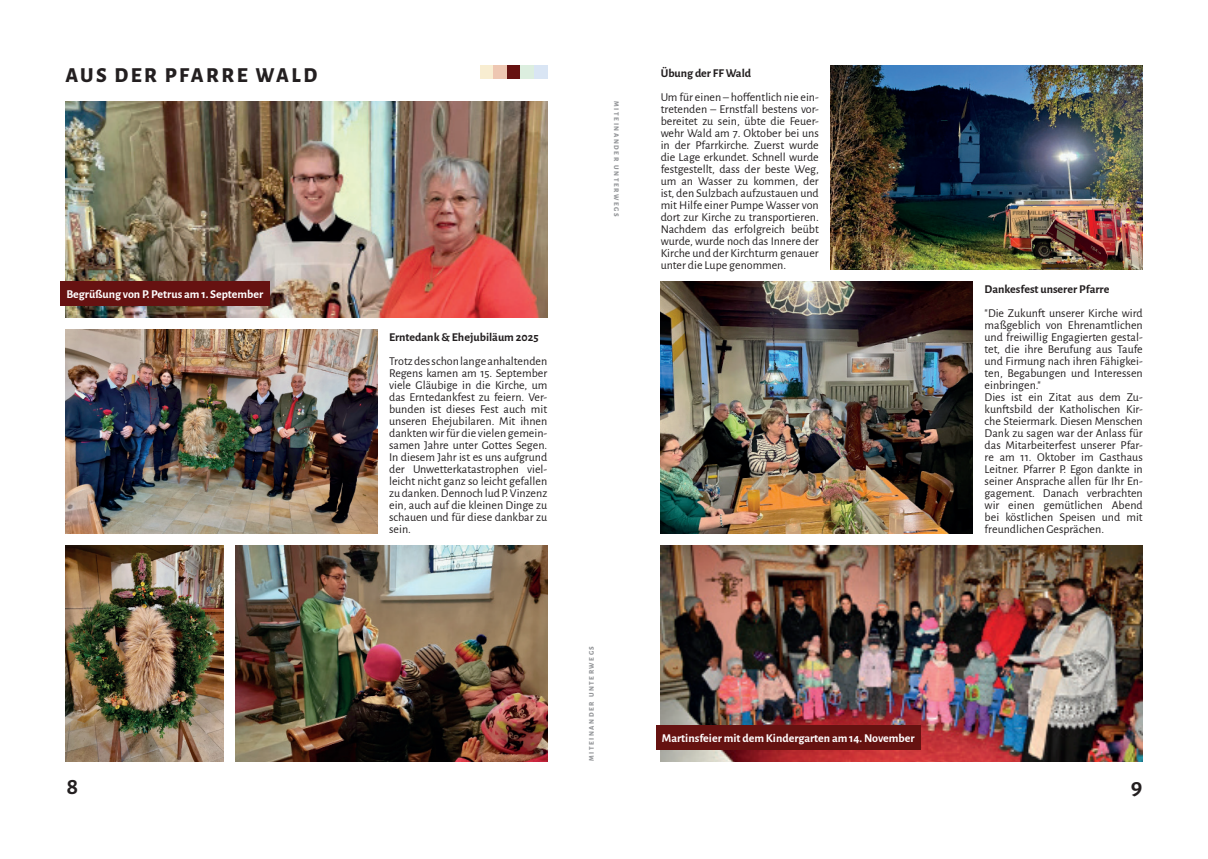
<style>
.page{position:relative;width:1208px;height:859px;background:#fff}
.page>*{position:absolute;margin:0;border:0;box-sizing:border-box;transform-origin:0 0}
.t1{font:700 24px "Alegreya Sans";color:#231f20}
.Überschrift{font:800 21px "Alegreya Sans";letter-spacing:.12em;color:#231f20}
.Body_Text{font:12px/12px "Alegreya Sans";color:#231f20;text-align:justify}
.Body_Text-2{font:700 12px "Alegreya Sans";color:#fff}
.Body_Text-3{font:700 12px "Alegreya Sans";color:#231f20}
.t2{font:800 7px "Alegreya Sans";letter-spacing:.23em;color:#939598}
</style>
<div class="page">
<div style="left:480px;top:65px;width:13px;height:14px;background:#f8edd1"></div>
<div style="left:493px;top:65px;width:14px;height:14px;background:#eec7b2"></div>
<div style="left:507px;top:65px;width:13px;height:14px;background:#661211"></div>
<div style="left:520px;top:65px;width:14px;height:14px;background:#dceedf"></div>
<div style="left:534px;top:65px;width:13px;height:14px;background:#d9e5f4"></div>
<img style="left:65px;top:329px;width:312px;height:204px">
<img style="left:65px;top:101px;width:482px;height:216px">
<div style="left:61px;top:281px;width:209px;height:24px;background:#661211"></div>
<img style="left:65px;top:545px;width:158px;height:216px">
<img style="left:235px;top:545px;width:312px;height:216px">
<img style="left:661px;top:545px;width:481px;height:216px">
<div style="left:656px;top:725px;width:265px;height:24px;background:#661211"></div>
<img style="left:831px;top:65px;width:311px;height:204px">
<img style="left:660px;top:281px;width:312px;height:252px">
<p class="Überschrift" style="left:65px;top:59px;width:253px">AUS DER PFARRE WALD</p>
<p class="Body_Text-2" style="left:66px;top:285px;width:198px">Begrüßung von P. Petrus am 1. September</p>
<p class="Body_Text-3" style="left:389px;top:328px;width:151px">Erntedank &amp; Ehejubiläum 2025</p>
<p class="Body_Text" style="left:389px;top:355px;width:160px">Trotz des schon lange anhaltenden Regens kamen am 15. September viele Gläubige in die Kirche, um das Erntedankfest zu feiern. Ver&shy;bunden ist dieses Fest auch mit unseren Ehejubilaren. Mit ihnen dankten wir für die vielen gemein&shy;samen Jahre unter Gottes Segen.<br>In diesem Jahr ist es uns aufgrund der Unwetterkatastrophen viel&shy;leicht nicht ganz so leicht gefallen zu danken. Dennoch lud P. Vinzenz ein, auch auf die kleinen Dinge zu schauen und für diese dankbar zu sein.</p>
<p class="t2" style="left:621px;top:101px;width:117px;rotate:90deg">MITEINANDER UNTERWEGS</p>
<p class="Body_Text-3" style="left:660px;top:64px;width:92px">Übung der FF Wald</p>
<p class="Body_Text" style="left:660px;top:91px;width:160px">Um für einen – hoffentlich nie ein&shy;tretenden – Ernstfall bestens vor&shy;bereitet zu sein, übte die Feuer&shy;wehr Wald am 7. Oktober bei uns in der Pfarrkirche. Zuerst wurde die Lage erkundet. Schnell wurde festgestellt, dass der beste Weg, um an Wasser zu kommen, der ist, den Sulzbach aufzustauen und mit Hilfe einer Pumpe Wasser von dort zur Kirche zu transportieren.<br>Nachdem das erfolgreich beübt wurde, wurde noch das Innere der Kirche und der Kirchturm genauer unter die Lupe genommen.</p>
<p class="t2" style="left:586px;top:761px;width:117px;rotate:-90deg">MITEINANDER UNTERWEGS</p>
<p class="Body_Text-2" style="left:662px;top:729px;width:254px">Martinsfeier mit dem Kindergarten am 14. November</p>
<p class="Body_Text-3" style="left:984px;top:280px;width:126px">Dankesfest unserer Pfarre</p>
<p class="Body_Text" style="left:984px;top:307px;width:160px">"Die Zukunft unserer Kirche wird maßgeblich von Ehrenamtlichen und freiwillig Engagierten gestal&shy;tet, die ihre Berufung aus Taufe und Firmung nach ihren Fähigkei&shy;ten, Begabungen und Interessen einbringen."</p>
<p class="Body_Text" style="left:984px;top:391px;width:160px">Dies ist ein Zitat aus dem Zu&shy;kunftsbild der Katholischen Kir&shy;che Steiermark. Diesen Menschen Dank zu sagen war der Anlass für das Mitarbeiterfest unserer Pfar&shy;re am 11. Oktober im Gasthaus Leitner. Pfarrer P. Egon dankte in seiner Ansprache allen für Ihr En&shy;gagement. Danach verbrachten wir einen gemütlichen Abend bei köstlichen Speisen und mit freundlichen Gesprächen.</p>
<h1 class="t1" style="left:66px;top:768px;width:13px">8</h1>
<h1 class="t1" style="left:1130px;top:768px;width:13px">9</h1>
</div>
